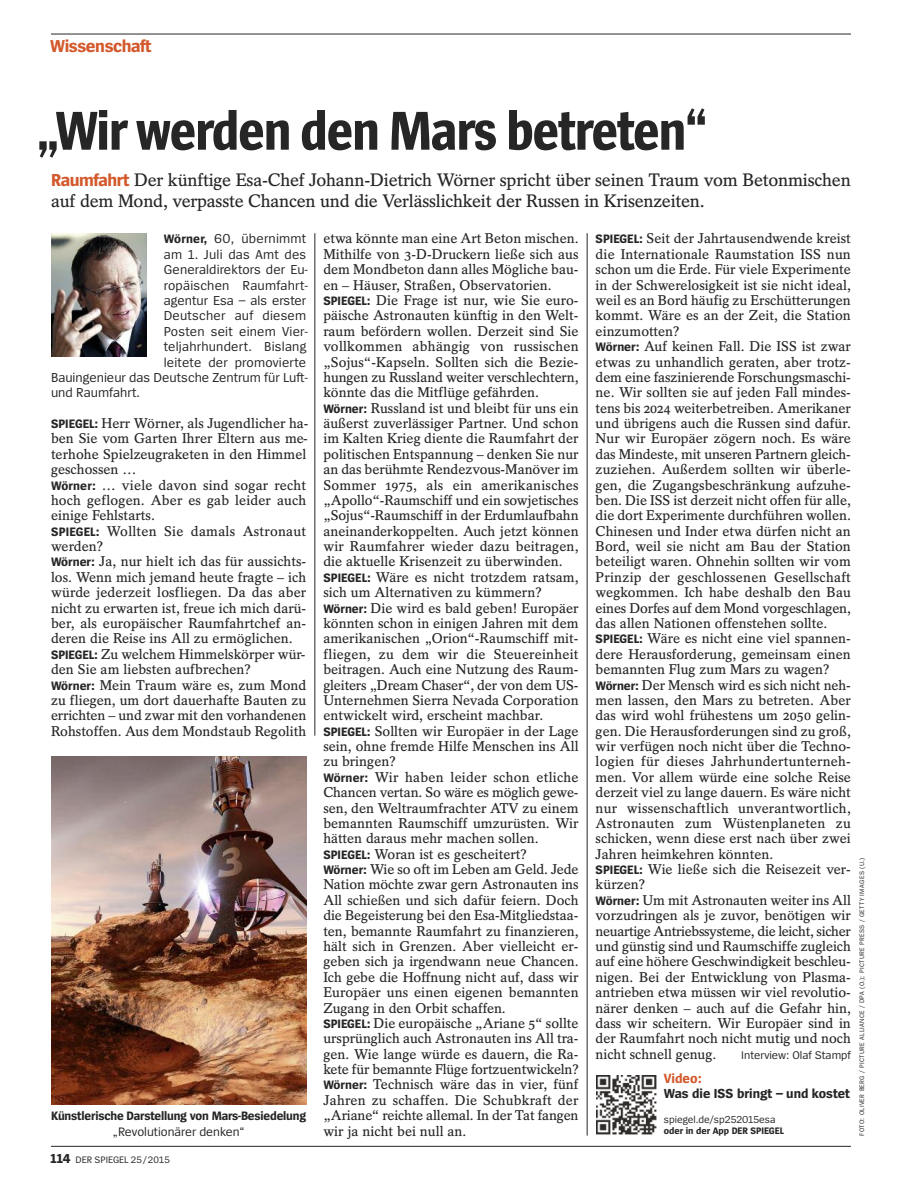
<style>
.page{position:relative;width:902px;height:1191px;background:#fff}
.page>*{position:absolute;margin:0;border:0;box-sizing:border-box;transform-origin:0 0}
.t1{font:700 57px "Spiegel Sans Cd";letter-spacing:-.025em;color:#272627}
.t2{font:600 18px/21px "Spiegel Serif";letter-spacing:-.015em;color:#272627}
.t3{font:700 18px "Spiegel Sans";letter-spacing:-.025em;color:#d3592c}
.t4{font:600 14.1px/15.5px "Spiegel Serif";color:#272627}
.t5{font:700 13.8px "Spiegel Sans";color:#d3592c}
.t6{font:700 13.65px "Spiegel Sans";color:#272627}
.t7{font:13.5px "Spiegel Sans";letter-spacing:.015em;color:#272627}
.t8{font:700 12.75px "Spiegel Sans";letter-spacing:-.015em;color:#272627}
.t9{font:12.75px "Spiegel Sans";color:#272627}
.t10{font:11.7px "Spiegel Sans";color:#272627}
.t11{font:10.5px "Spiegel Sans";color:#272627}
.t12{font:700 9.9px "Spiegel Sans";color:#272627}
.t13{font:9.75px "Spiegel Sans";letter-spacing:-.005em;color:#272627}
.t14{font:6.75px "Spiegel Sans";letter-spacing:.05em;color:#272627}
.s1{font-family:"Spiegel Sans";font-weight:700;color:#d3592c}
.s2{font-weight:700;font-size:12.75px}
.s3{font-family:"Spiegel Sans";font-weight:700;font-size:12.75px}
.s4{font-weight:700;font-size:13.5px}
</style>
<div class="page">
<hr style="left:51px;top:1146px;width:799px;height:1px;background:#272627">
<hr style="left:314px;top:233px;width:1px;height:502px;background:#272627">
<hr style="left:587px;top:233px;width:1px;height:902px;background:#272627">
<img style="left:51px;top:756px;width:255px;height:348px">
<img style="left:51px;top:233px;width:96px;height:123px">
<hr style="left:51px;top:34px;width:799px;height:1px;background:#272627">
<img style="left:596px;top:1075px;width:60px;height:59px">
<p class="t3" style="left:50px;top:39px;width:103px">Wissenschaft</p>
<h1 class="t1" style="left:36px;top:110px;width:672px">„Wir werden den Mars betreten“</h1>
<p class="t2" style="left:51px;top:171px;width:801px"><span class="s1">Raumfahrt</span> Der künftige Esa-Chef Johann-Dietrich Wörner spricht über seinen Traum vom Betonmischen auf dem Mond, verpasste Chancen und die Verlässlichkeit der Russen in Krisenzeiten.</p>
<p class="t7" style="left:164px;top:234px;width:144px"><span class="s2">Wörner,</span> 60, übernimmt</p>
<p class="t7" style="left:164px;top:249px;width:144px">am 1. Juli das Amt des</p>
<p class="t7" style="left:164px;top:265px;width:145px">Generaldirektors der Eu-</p>
<p class="t7" style="left:164px;top:280px;width:145px">ropäischen Raumfahrt-</p>
<p class="t7" style="left:164px;top:295px;width:144px">agentur Esa – als erster</p>
<p class="t7" style="left:164px;top:311px;width:144px">Deutscher auf diesem</p>
<p class="t7" style="left:164px;top:326px;width:145px">Posten seit einem Vier-</p>
<p class="t7" style="left:164px;top:342px;width:144px">teljahrhundert. Bislang</p>
<p class="t7" style="left:164px;top:357px;width:144px">leitete der promovierte</p>
<p class="t7" style="left:51px;top:372px;width:258px">Bauingenieur das Deutsche Zentrum für Luft-</p>
<p class="t7" style="left:51px;top:388px;width:91px">und Raumfahrt.</p>
<p class="t4" style="left:51px;top:417px;width:259px"><span class="s3">SPIEGEL:</span> Herr Wörner, als Jugendlicher ha&shy;ben Sie vom Garten Ihrer Eltern aus me&shy;terhohe Spielzeugraketen in den Himmel geschossen …<br><span class="s3">Wörner:</span> … viele davon sind sogar recht hoch geflogen. Aber es gab leider auch einige Fehlstarts.<br><span class="s3">SPIEGEL:</span> Wollten Sie damals Astronaut werden?<br><span class="s3">Wörner:</span> Ja, nur hielt ich das für aussichts&shy;los. Wenn mich jemand heute fragte – ich würde jederzeit losfliegen. Da das aber nicht zu erwarten ist, freue ich mich darü&shy;ber, als europäischer Raumfahrtchef an&shy;deren die Reise ins All zu ermöglichen.<br><span class="s3">SPIEGEL:</span> Zu welchem Himmelskörper wür&shy;den Sie am liebsten aufbrechen?<br><span class="s3">Wörner:</span> Mein Traum wäre es, zum Mond zu fliegen, um dort dauerhafte Bauten zu errichten – und zwar mit den vorhandenen Rohstoffen. Aus dem Mondstaub Regolith</p>
<p class="t8" style="left:51px;top:1111px;width:257px">Künstlerische Darstellung von Mars-Besiedelung</p>
<p class="t9" style="left:113px;top:1126px;width:133px">„Revolutionärer denken“</p>
<p class="t13" style="left:51px;top:1156px;width:121px"><span class="s4">114</span> DER SPIEGEL 25/2015</p>
<p class="t4" style="left:323px;top:232px;width:257px">etwa könnte man eine Art Beton mischen.<br>Mithilfe von 3-D-Druckern ließe sich aus dem Mondbeton dann alles Mögliche bau&shy;en – Häuser, Straßen, Observatorien.<br><span class="s3">SPIEGEL:</span> Die Frage ist nur, wie Sie euro&shy;päische Astronauten künftig in den Welt&shy;raum befördern wollen. Derzeit sind Sie vollkommen abhängig von russischen „Sojus“-Kapseln. Sollten sich die Bezie&shy;hungen zu Russland weiter verschlechtern, könnte das die Mitflüge gefährden.<br><span class="s3">Wörner:</span> Russland ist und bleibt für uns ein äußerst zuverlässiger Partner. Und schon im Kalten Krieg diente die Raumfahrt der politischen Entspannung – denken Sie nur an das berühmte Rendezvous-Manöver im Sommer 1975, als ein amerikanisches „Apollo“-Raumschiff und ein sowjetisches „Sojus“-Raumschiff in der Erdumlaufbahn aneinanderkoppelten. Auch jetzt können wir Raumfahrer wieder dazu beitragen, die aktuelle Krisenzeit zu überwinden.<br><span class="s3">SPIEGEL:</span> Wäre es nicht trotzdem ratsam, sich um Alternativen zu kümmern?<br><span class="s3">Wörner:</span> Die wird es bald geben! Europäer könnten schon in einigen Jahren mit dem amerikanischen „Orion“-Raumschiff mit&shy;fliegen, zu dem wir die Steuereinheit beitragen. Auch eine Nutzung des Raum&shy;gleiters „Dream Chaser“, der von dem US-Unternehmen Sierra Nevada Corporation entwickelt wird, erscheint machbar.<br><span class="s3">SPIEGEL:</span> Sollten wir Europäer in der Lage sein, ohne fremde Hilfe Menschen ins All zu bringen?<br><span class="s3">Wörner:</span> Wir haben leider schon etliche Chancen vertan. So wäre es möglich gewe&shy;sen, den Weltraumfrachter ATV zu einem bemannten Raumschiff umzurüsten. Wir hätten daraus mehr machen sollen.<br><span class="s3">SPIEGEL:</span> Woran ist es gescheitert?<br><span class="s3">Wörner:</span> Wie so oft im Leben am Geld. Jede Nation möchte zwar gern Astronauten ins All schießen und sich dafür feiern. Doch die Begeisterung bei den Esa-Mitgliedstaa&shy;ten, bemannte Raumfahrt zu finanzieren, hält sich in Grenzen. Aber vielleicht er&shy;geben sich ja irgendwann neue Chancen.<br>Ich gebe die Hoffnung nicht auf, dass wir Europäer uns einen eigenen bemannten Zugang in den Orbit schaffen.<br><span class="s3">SPIEGEL:</span> Die europäische „Ariane 5“ sollte ursprünglich auch Astronauten ins All tra&shy;gen. Wie lange würde es dauern, die Ra&shy;kete für bemannte Flüge fortzuentwickeln?<br><span class="s3">Wörner:</span> Technisch wäre das in vier, fünf Jahren zu schaffen. Die Schubkraft der „Ariane“ reichte allemal. In der Tat fangen wir ja nicht bei null an.</p>
<p class="t4" style="left:595px;top:232px;width:257px"><span class="s3">SPIEGEL:</span> Seit der Jahrtausendwende kreist die Internationale Raumstation ISS nun schon um die Erde. Für viele Experimente in der Schwerelosigkeit ist sie nicht ideal, weil es an Bord häufig zu Erschütterungen kommt. Wäre es an der Zeit, die Station einzumotten?<br><span class="s3">Wörner:</span> Auf keinen Fall. Die ISS ist zwar etwas zu unhandlich geraten, aber trotz&shy;dem eine faszinierende Forschungsmaschi&shy;ne. Wir sollten sie auf jeden Fall mindes&shy;tens bis 2024 weiterbetreiben. Amerikaner und übrigens auch die Russen sind dafür.<br>Nur wir Europäer zögern noch. Es wäre das Mindeste, mit unseren Partnern gleich&shy;zuziehen. Außerdem sollten wir überle&shy;gen, die Zugangsbeschränkung aufzuhe&shy;ben. Die ISS ist derzeit nicht offen für alle, die dort Experimente durchführen wollen.<br>Chinesen und Inder etwa dürfen nicht an Bord, weil sie nicht am Bau der Station beteiligt waren. Ohnehin sollten wir vom Prinzip der geschlossenen Gesellschaft wegkommen. Ich habe deshalb den Bau eines Dorfes auf dem Mond vorgeschlagen, das allen Nationen offenstehen sollte.<br><span class="s3">SPIEGEL:</span> Wäre es nicht eine viel spannen&shy;dere Herausforderung, gemeinsam einen bemannten Flug zum Mars zu wagen?<br><span class="s3">Wörner:</span> Der Mensch wird es sich nicht neh&shy;men lassen, den Mars zu betreten. Aber das wird wohl frühestens um 2050 gelin&shy;gen. Die Herausforderungen sind zu groß, wir verfügen noch nicht über die Techno&shy;logien für dieses Jahrhundertunterneh&shy;men. Vor allem würde eine solche Reise derzeit viel zu lange dauern. Es wäre nicht nur wissenschaftlich unverantwortlich, Astronauten zum Wüstenplaneten zu schicken, wenn diese erst nach über zwei Jahren heimkehren könnten.<br><span class="s3">SPIEGEL:</span> Wie ließe sich die Reisezeit ver&shy;kürzen?<br><span class="s3">Wörner:</span> Um mit Astronauten weiter ins All vorzudringen als je zuvor, benötigen wir neuartige Antriebssysteme, die leicht, sicher und günstig sind und Raumschiffe zugleich auf eine höhere Geschwindigkeit beschleu&shy;nigen. Bei der Entwicklung von Plasma&shy;antrieben etwa müssen wir viel revolutio&shy;närer denken – auch auf die Gefahr hin, dass wir scheitern. Wir Europäer sind in der Raumfahrt noch nicht mutig und noch nicht schnell genug.</p>
<p class="t14" style="left:859px;top:1135px;width:279px;rotate:-90deg">FOTO: OLIVER BERG / PICTURE ALLIANCE / DPA (O.); PICTURE PRESS / GETTY IMAGES (U.)</p>
<p class="t10" style="left:741px;top:1050px;width:111px">Interview: Olaf Stampf</p>
<p class="t5" style="left:663px;top:1073px;width:39px">Video:</p>
<p class="t6" style="left:663px;top:1088px;width:188px">Was die ISS bringt – und kostet</p>
<p class="t11" style="left:663px;top:1115px;width:113px">spiegel.de/sp252015esa</p>
<p class="t12" style="left:663px;top:1127px;width:122px">oder in der App DER SPIEGEL</p>
</div>
